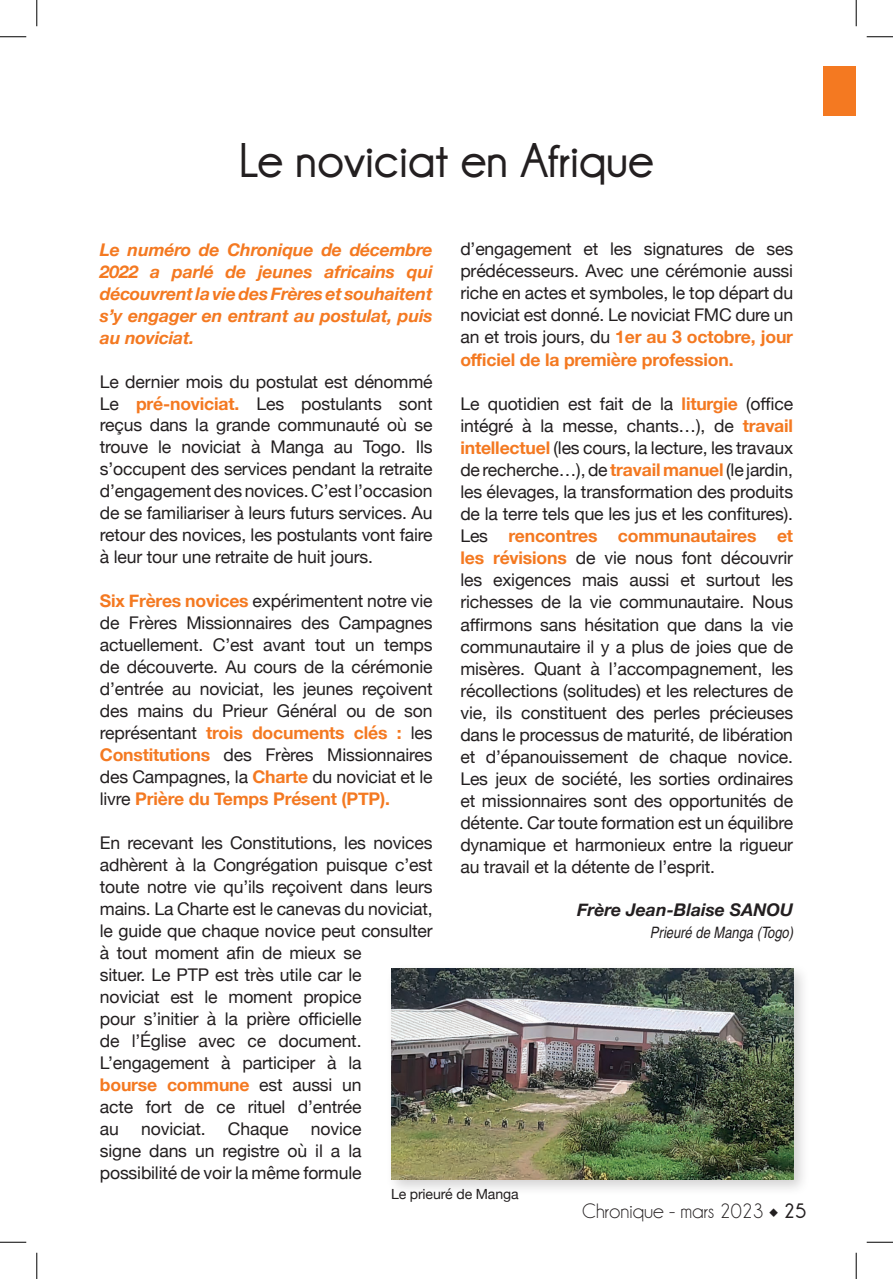
<style>
.page{position:relative;width:893px;height:1279px;background:#fff}
.page>*{position:absolute;margin:0;border:0;box-sizing:border-box;transform-origin:0 0}
.t1{font:700 49px "Champagne&Limousines";color:#231f20}
.t2{font:21px "Champagne&Limousines";color:#231f20}
.t3{font:17.5px/22.1px "Helvetica Neue";letter-spacing:-.01em;color:#231f20;text-align:justify}
.t4{font:italic 700 17.5px/22.1px "Helvetica Neue";letter-spacing:-.01em;color:#f47921;text-align:justify}
.t5{font:italic 700 17.5px "Helvetica Neue";color:#231f20}
.t6{font:italic condensed 15.75px "Helvetica";color:#231f20}
.t7{font:14px "Helvetica Neue";letter-spacing:-.01em;color:#231f20}
.s1{font-weight:700;color:#f47921}
.s2{font-family:"Minion Pro"}
.s3{font-weight:700}
</style>
<div class="page">
<div style="left:823px;top:67px;width:32px;height:49px;background:#f47921"></div>
<div style="left:385px;top:963px;width:424px;height:233px;background:#231f20;opacity:.2"></div>
<img style="left:391px;top:968px;width:401px;height:211px">
<svg style="left:0;top:36px;width:26px;height:1px"></svg>
<svg style="left:866px;top:36px;width:26px;height:1px"></svg>
<svg style="left:0;top:1242px;width:26px;height:1px"></svg>
<svg style="left:866px;top:1242px;width:26px;height:1px"></svg>
<svg style="left:36px;top:0;width:1px;height:26px"></svg>
<svg style="left:36px;top:1253px;width:1px;height:26px"></svg>
<svg style="left:855px;top:0;width:1px;height:26px"></svg>
<svg style="left:855px;top:1253px;width:1px;height:26px"></svg>
<p class="t1" style="left:239px;top:133px;width:415px">Le noviciat en Afrique</p>
<p class="t4" style="left:100px;top:239px;width:334px">Le numéro de Chronique de décembre 2022 a parlé de jeunes africains qui découvrent la vie des Frères et souhaitent s’y engager en entrant au postulat, puis au noviciat.</p>
<p class="t3" style="left:100px;top:371px;width:334px">Le dernier mois du postulat est dénommé Le <span class="s1">pré-noviciat.</span> Les postulants sont reçus dans la grande communauté où se trouve le noviciat à Manga au Togo. Ils s’occupent des services pendant la retraite d’engagement des novices. C’est l’occasion de se familiariser à leurs futurs services. Au retour des novices, les postulants vont faire à leur tour une retraite de huit jours.</p>
<p class="t3" style="left:100px;top:591px;width:334px"><span class="s1">Six Frères novices</span> expérimentent notre vie de Frères Missionnaires des Campagnes actuellement. C’est avant tout un temps de découverte. Au cours de la cérémonie d’entrée au noviciat, les jeunes reçoivent des mains du Prieur Général ou de son représentant <span class="s1">trois documents clés :</span> les <span class="s1">Constitutions</span> des Frères Missionnaires des Campagnes, la <span class="s1">Charte</span> du noviciat et le livre <span class="s1">Prière du Temps Présent (PTP).</span></p>
<p class="t3" style="left:100px;top:833px;width:334px;text-align:left">En recevant les Constitutions, les novices adhèrent à la Congrégation puisque c’est toute notre vie qu’ils reçoivent dans leurs mains. La Charte est le canevas du noviciat, le guide que chaque novice peut consulter à tout moment afin de mieux se<br>situer. Le PTP est très utile car le<br>noviciat est le moment propice<br>pour s’initier à la prière officielle<br>de l’Église avec ce document.<br>L’engagement à participer à la<br><span class="s1">bourse commune</span> est aussi un<br>acte fort de ce rituel d’entrée<br>au</p>
<p class="t3" style="left:141px;top:1119px;width:66px">noviciat.</p>
<p class="t3" style="left:228px;top:1119px;width:62px">Chaque</p>
<p class="t3" style="left:100px;top:1119px;width:263px;text-indent:211px">novice signe dans un registre où il a la possibilité de voir la même formule</p>
<p class="t3" style="left:460px;top:239px;width:334px">d’engagement et les signatures de ses prédécesseurs. Avec une cérémonie aussi riche en actes et symboles, le top départ du noviciat est donné. Le noviciat FMC dure un an et trois jours, du <span class="s1">1er au 3 octobre, jour officiel de la première profession.</span></p>
<p class="t3" style="left:460px;top:393px;width:334px">Le quotidien est fait de la <span class="s1">liturgie</span> (office intégré à la messe, chants…), de <span class="s1">travail intellectuel</span> (les cours, la lecture, les travaux de recherche…), de <span class="s1">travail manuel</span> (le jardin, les élevages, la transformation des produits de la terre tels que les jus et les confitures).<br>Les <span class="s1">rencontres communautaires et les révisions</span> de vie nous font découvrir les exigences mais aussi et surtout les richesses de la vie communautaire. Nous affirmons sans hésitation que dans la vie communautaire il y a plus de joies que de misères. Quant à l’accompagnement, les récollections (solitudes) et les relectures de vie, ils constituent des perles précieuses dans le processus de maturité, de libération et d’épanouissement de chaque novice.<br>Les jeux de société, les sorties ordinaires et missionnaires sont des opportunités de détente. Car toute formation est un équilibre dynamique et harmonieux entre la rigueur au travail et la détente de l’esprit.</p>
<p class="t5" style="left:577px;top:896px;width:217px">Frère Jean-Blaise SANOU</p>
<p class="t6" style="left:649px;top:923px;width:145px">Prieuré de Manga (Togo)</p>
<p class="t7" style="left:391px;top:1183px;width:129px">Le prieuré de Manga</p>
<p class="t2" style="left:582px;top:1199px;width:225px">Chronique - mars 2023 <span class="s2">◆</span> <span class="s3">25</span></p>
</div>
